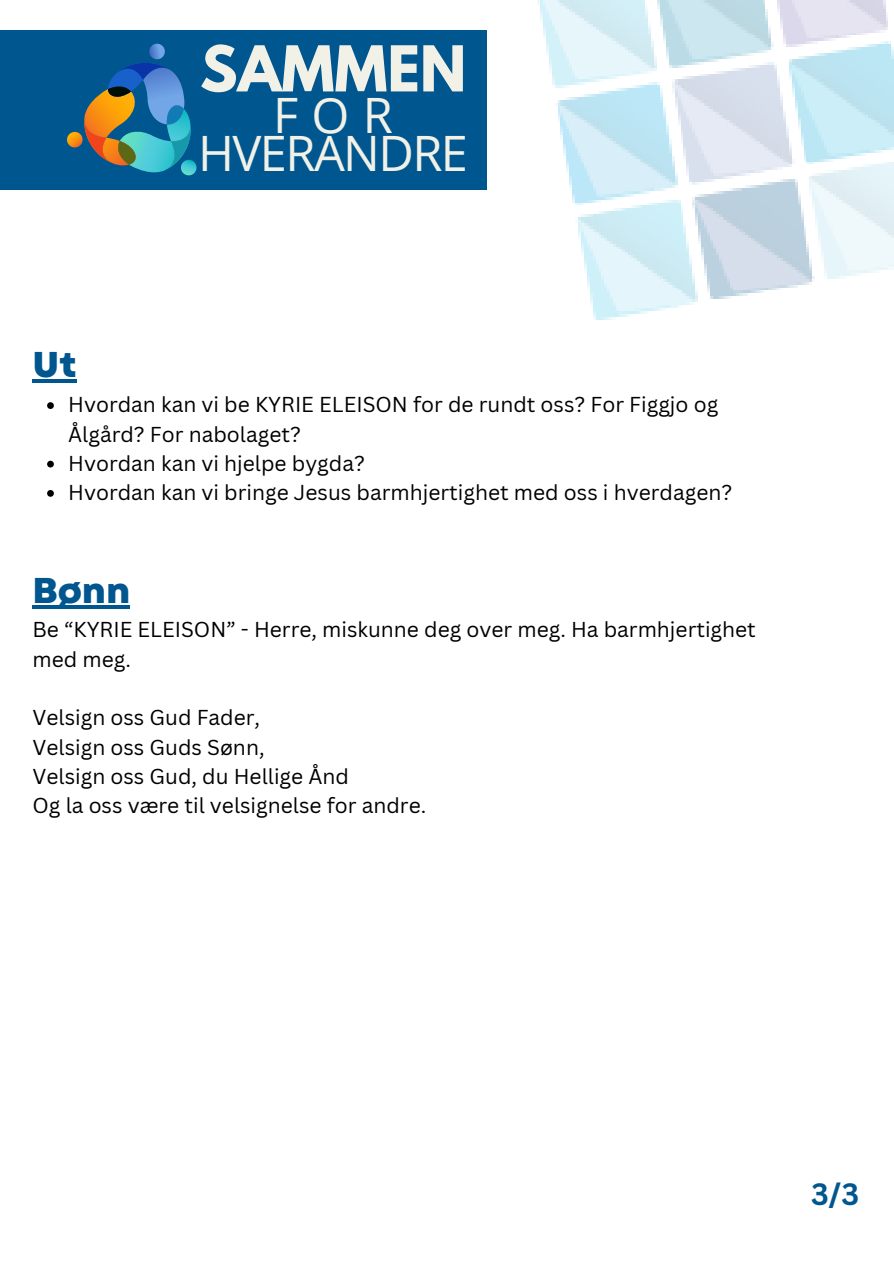
<style>
.page{position:relative;width:894px;height:1264px;background:#fff}
.page>*{position:absolute;margin:0;border:0;box-sizing:border-box;transform-origin:0 0}
.t1{font:700 55.95px "League Spartan";color:#f2f1e8}
.t2{font:48.75px "Open Sans";letter-spacing:-.035em;color:#f2f1e8}
.t3{font:800 35.85px "Garet";color:#00568e}
.t4{font:700 30px "Canva Sans";color:#00568e}
.t5{font:21px/29.2px "Canva Sans";color:#000}
</style>
<div class="page">
<img style="left:537px;top:0;width:356px;height:320px">
<hr style="left:32px;top:380px;width:45px;height:3px;background:#00568e">
<svg style="left:47px;top:402px;width:7px;height:7px"></svg>
<svg style="left:47px;top:461px;width:7px;height:6px"></svg>
<svg style="left:47px;top:490px;width:7px;height:7px"></svg>
<hr style="left:32px;top:605px;width:98px;height:3px;background:#00568e">
<div style="left:0;top:31px;width:342px;height:158px;background:#00568e"></div>
<div style="left:144px;top:31px;width:342px;height:158px;background:#00568e"></div>
<svg style="left:67px;top:44px;width:129px;height:131px"></svg>
<p class="t1" style="left:200px;top:41px;width:268px">SAMMEN</p>
<p class="t2" style="left:273px;top:81px;width:121px">FOR</p>
<p class="t2" style="left:198px;top:119px;width:271px">HVERANDRE</p>
<p class="t3" style="left:32px;top:339px;width:46px">Ut</p>
<p class="t5" style="left:68px;top:389px;width:651px">Hvordan kan vi be KYRIE ELEISON for de rundt oss? For Figgjo og<br>Ålgård? For nabolaget?</p>
<p class="t5" style="left:68px;top:448px;width:298px">Hvordan kan vi hjelpe bygda?</p>
<h1 class="t5" style="left:68px;top:477px;width:665px">Hvordan kan vi bringe Jesus barmhjertighet med oss i hverdagen?</h1>
<h2 class="t3" style="left:32px;top:564px;width:99px">Bønn</h2>
<h2 class="t5" style="left:32px;top:614px;width:724px">Be “KYRIE ELEISON” - Herre, miskunne deg over meg. Ha barmhjertighet med meg.</h2>
<p class="t5" style="left:32px;top:702px;width:229px">Velsign oss Gud Fader,</p>
<h3 class="t5" style="left:32px;top:731px;width:233px">Velsign oss Guds Sønn,</h3>
<p class="t5" style="left:32px;top:761px;width:318px">Velsign oss Gud, du Hellige Ånd</p>
<p class="t5" style="left:32px;top:790px;width:395px">Og la oss være til velsignelse for andre.</p>
<p class="t4" style="left:811px;top:1172px;width:49px">3/3</p>
</div>
